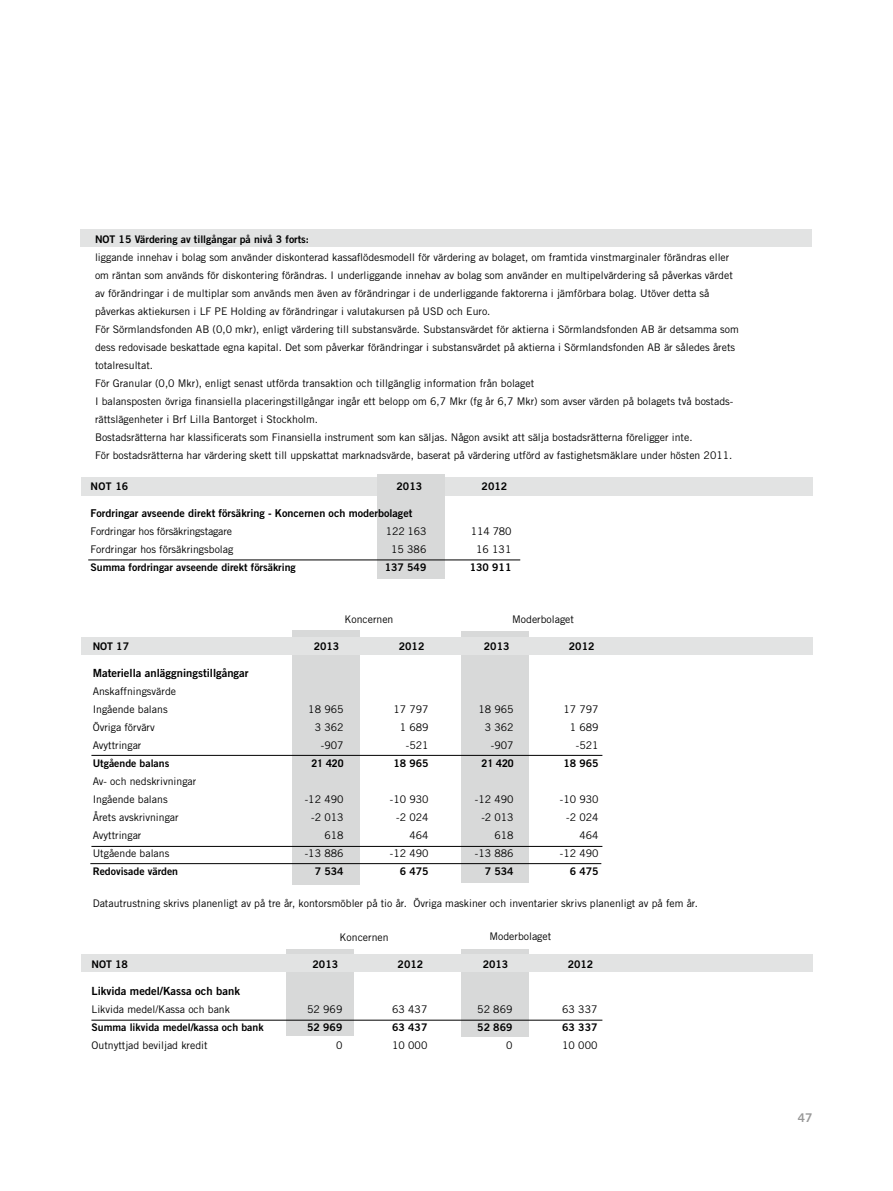
<style>
.page{position:relative;width:893px;height:1191px;background:#fff}
.page>*{position:absolute;margin:0;border:0;box-sizing:border-box;transform-origin:0 0}
.t1{font:700 12px "LF Trade";color:#989898}
.t2{font:700 11.25px "LF Trade";color:#000}
.t3{font:700 10.8px "LF Trade";color:#000}
.t4{font:10.5px/18px "Trade Gothic";color:#000}
.t5{font:700 10.5px "LF Trade";color:#000}
.t6{font:700 10.5px "Trade Gothic";color:#000}
</style>
<div class="page">
<div style="left:462px;top:949px;width:67px;height:87px;background:#d8d9d9"></div>
<div style="left:286px;top:949px;width:67px;height:87px;background:#d8d9d9"></div>
<div style="left:293px;top:630px;width:67px;height:255px;background:#d8d9d9"></div>
<div style="left:462px;top:631px;width:67px;height:252px;background:#d8d9d9"></div>
<div style="left:82px;top:637px;width:731px;height:18px;background:#e2e3e3"></div>
<hr style="left:90px;top:863px;width:511px;height:1px;background:#000">
<div style="left:81px;top:954px;width:731px;height:17px;background:#e2e3e3"></div>
<div style="left:81px;top:230px;width:731px;height:17px;background:#e2e3e3"></div>
<div style="left:81px;top:478px;width:731px;height:18px;background:#e2e3e3"></div>
<div style="left:377px;top:474px;width:68px;height:104px;background:#d8d9d9"></div>
<hr style="left:88px;top:559px;width:432px;height:1px;background:#000">
<hr style="left:91px;top:755px;width:511px;height:1px;background:#000">
<hr style="left:91px;top:846px;width:511px;height:1px;background:#000">
<hr style="left:91px;top:1019px;width:511px;height:1px;background:#000">
<p class="t5" style="left:95px;top:233px;width:216px">NOT 15 Värdering av tillgångar på nivå 3 forts:</p>
<p class="t4" style="left:95px;top:248px;width:645px">liggande innehav i bolag som använder diskonterad kassaflödesmodell för värdering av bolaget, om framtida vinstmarginaler förändras eller om räntan som används för diskontering förändras. I underliggande innehav av bolag som använder en multipelvärdering så påverkas värdet av förändringar i de multiplar som används men även av förändringar i de underliggande faktorerna i jämförbara bolag. Utöver detta så påverkas aktiekursen i LF PE Holding av förändringar i valutakursen på USD och Euro.<br>För Sörmlandsfonden AB (0,0 mkr), enligt värdering till substansvärde. Substansvärdet för aktierna i Sörmlandsfonden AB är detsamma som dess redovisade beskattade egna kapital. Det som påverkar förändringar i substansvärdet på aktierna i Sörmlandsfonden AB är således årets totalresultat.<br>För Granular (0,0 Mkr), enligt senast utförda transaktion och tillgänglig information från bolaget<br>I balansposten övriga finansiella placeringstillgångar ingår ett belopp om 6,7 Mkr (fg år 6,7 Mkr) som avser värden på bolagets två bostads&shy;rättslägenheter i Brf Lilla Bantorget i Stockholm.<br>Bostadsrätterna har klassificerats som Finansiella instrument som kan säljas. Någon avsikt att sälja bostadsrätterna föreligger inte.<br>För bostadsrätterna har värdering skett till uppskattat marknadsvärde, baserat på värdering utförd av fastighetsmäklare under hösten 2011.</p>
<p class="t5" style="left:90px;top:480px;width:39px">NOT 16</p>
<p class="t5" style="left:397px;top:480px;width:27px">2013</p>
<p class="t5" style="left:482px;top:480px;width:27px">2012</p>
<p class="t3" style="left:90px;top:506px;width:323px">Fordringar avseende direkt försäkring - Koncernen och moderbolaget</p>
<p class="t4" style="left:90px;top:522px;width:143px">Fordringar hos försäkringstagare</p>
<p class="t4" style="left:386px;top:522px;width:42px">122 163</p>
<p class="t4" style="left:471px;top:522px;width:42px">114 780</p>
<p class="t4" style="left:90px;top:540px;width:144px">Fordringar hos försäkringsbolag</p>
<p class="t4" style="left:391px;top:540px;width:37px">15 386</p>
<p class="t4" style="left:476px;top:540px;width:37px">16 131</p>
<p class="t5" style="left:90px;top:561px;width:207px">Summa fordringar avseende direkt försäkring</p>
<p class="t5" style="left:385px;top:561px;width:43px">137 549</p>
<p class="t5" style="left:470px;top:561px;width:43px">130 911</p>
<p class="t4" style="left:344px;top:610px;width:51px">Koncernen</p>
<p class="t4" style="left:512px;top:610px;width:63px">Moderbolaget</p>
<p class="t5" style="left:93px;top:640px;width:38px">NOT 17</p>
<p class="t5" style="left:314px;top:640px;width:27px">2013</p>
<p class="t5" style="left:399px;top:640px;width:27px">2012</p>
<p class="t5" style="left:484px;top:640px;width:27px">2013</p>
<p class="t5" style="left:569px;top:640px;width:27px">2012</p>
<p class="t2" style="left:93px;top:666px;width:157px">Materiella anläggningstillgångar</p>
<p class="t4" style="left:93px;top:682px;width:85px">Anskaffningsvärde<br>Ingående balans</p>
<p class="t4" style="left:308px;top:700px;width:37px">18 965</p>
<p class="t4" style="left:393px;top:700px;width:37px">17 797</p>
<p class="t4" style="left:478px;top:700px;width:37px">18 965</p>
<p class="t4" style="left:563px;top:700px;width:37px">17 797</p>
<p class="t4" style="left:93px;top:718px;width:64px">Övriga förvärv</p>
<p class="t4" style="left:315px;top:718px;width:30px">3 362</p>
<p class="t4" style="left:400px;top:718px;width:30px">1 689</p>
<p class="t4" style="left:485px;top:718px;width:30px">3 362</p>
<p class="t4" style="left:570px;top:718px;width:30px">1 689</p>
<p class="t4" style="left:93px;top:736px;width:50px">Avyttringar</p>
<p class="t4" style="left:321px;top:736px;width:24px">-907</p>
<p class="t4" style="left:406px;top:736px;width:24px">-521</p>
<p class="t4" style="left:491px;top:736px;width:24px">-907</p>
<p class="t4" style="left:576px;top:736px;width:24px">-521</p>
<p class="t5" style="left:93px;top:757px;width:78px">Utgående balans</p>
<p class="t6" style="left:311px;top:757px;width:34px">21 420</p>
<p class="t5" style="left:393px;top:757px;width:37px">18 965</p>
<p class="t6" style="left:482px;top:757px;width:34px">21 420</p>
<p class="t5" style="left:563px;top:757px;width:37px">18 965</p>
<p class="t4" style="left:93px;top:772px;width:105px">Av- och nedskrivningar<br>Ingående balans</p>
<p class="t4" style="left:305px;top:790px;width:40px">-12 490</p>
<p class="t4" style="left:390px;top:790px;width:40px">-10 930</p>
<p class="t4" style="left:475px;top:790px;width:40px">-12 490</p>
<p class="t4" style="left:560px;top:790px;width:40px">-10 930</p>
<p class="t4" style="left:93px;top:808px;width:88px">Årets avskrivningar</p>
<p class="t4" style="left:311px;top:808px;width:34px">-2 013</p>
<p class="t4" style="left:396px;top:808px;width:34px">-2 024</p>
<p class="t4" style="left:481px;top:808px;width:34px">-2 013</p>
<p class="t4" style="left:566px;top:808px;width:34px">-2 024</p>
<p class="t4" style="left:93px;top:826px;width:50px">Avyttringar</p>
<p class="t4" style="left:324px;top:826px;width:21px">618</p>
<p class="t4" style="left:409px;top:826px;width:21px">464</p>
<p class="t4" style="left:494px;top:826px;width:21px">618</p>
<p class="t4" style="left:579px;top:826px;width:21px">464</p>
<p class="t4" style="left:93px;top:844px;width:78px">Utgående balans</p>
<p class="t4" style="left:305px;top:844px;width:40px">-13 886</p>
<p class="t4" style="left:390px;top:844px;width:40px">-12 490</p>
<p class="t4" style="left:475px;top:844px;width:40px">-13 886</p>
<p class="t4" style="left:560px;top:844px;width:40px">-12 490</p>
<p class="t5" style="left:93px;top:865px;width:87px">Redovisade värden</p>
<p class="t5" style="left:315px;top:865px;width:30px">7 534</p>
<p class="t5" style="left:400px;top:865px;width:30px">6 475</p>
<p class="t5" style="left:485px;top:865px;width:30px">7 534</p>
<p class="t5" style="left:570px;top:865px;width:30px">6 475</p>
<p class="t4" style="left:93px;top:893px;width:607px">Datautrustning skrivs planenligt av på tre år, kontorsmöbler på tio år. Övriga maskiner och inventarier skrivs planenligt av på fem år.</p>
<p class="t4" style="left:340px;top:928px;width:51px">Koncernen</p>
<p class="t5" style="left:92px;top:957px;width:38px">NOT 18</p>
<p class="t5" style="left:313px;top:957px;width:27px">2013</p>
<p class="t5" style="left:398px;top:957px;width:27px">2012</p>
<p class="t5" style="left:483px;top:957px;width:27px">2013</p>
<p class="t5" style="left:568px;top:957px;width:27px">2012</p>
<p class="t2" style="left:92px;top:983px;width:150px">Likvida medel/Kassa och bank</p>
<p class="t4" style="left:92px;top:999px;width:140px">Likvida medel/Kassa och bank</p>
<p class="t4" style="left:307px;top:999px;width:37px">52 969</p>
<p class="t4" style="left:392px;top:999px;width:37px">63 437</p>
<p class="t4" style="left:477px;top:999px;width:37px">52 869</p>
<p class="t4" style="left:562px;top:999px;width:37px">63 337</p>
<p class="t5" style="left:92px;top:1020px;width:174px">Summa likvida medel/kassa och bank</p>
<p class="t5" style="left:307px;top:1020px;width:37px">52 969</p>
<p class="t5" style="left:392px;top:1020px;width:37px">63 437</p>
<p class="t5" style="left:477px;top:1020px;width:37px">52 869</p>
<p class="t5" style="left:562px;top:1020px;width:37px">63 337</p>
<p class="t4" style="left:92px;top:1035px;width:118px">Outnyttjad beviljad kredit</p>
<p class="t4" style="left:336px;top:1035px;width:8px">0</p>
<p class="t4" style="left:392px;top:1035px;width:37px">10 000</p>
<p class="t4" style="left:506px;top:1035px;width:8px">0</p>
<p class="t4" style="left:562px;top:1035px;width:37px">10 000</p>
<p class="t4" style="left:489px;top:927px;width:63px">Moderbolaget</p>
<p class="t1" style="left:798px;top:1110px;width:16px">47</p>
</div>
